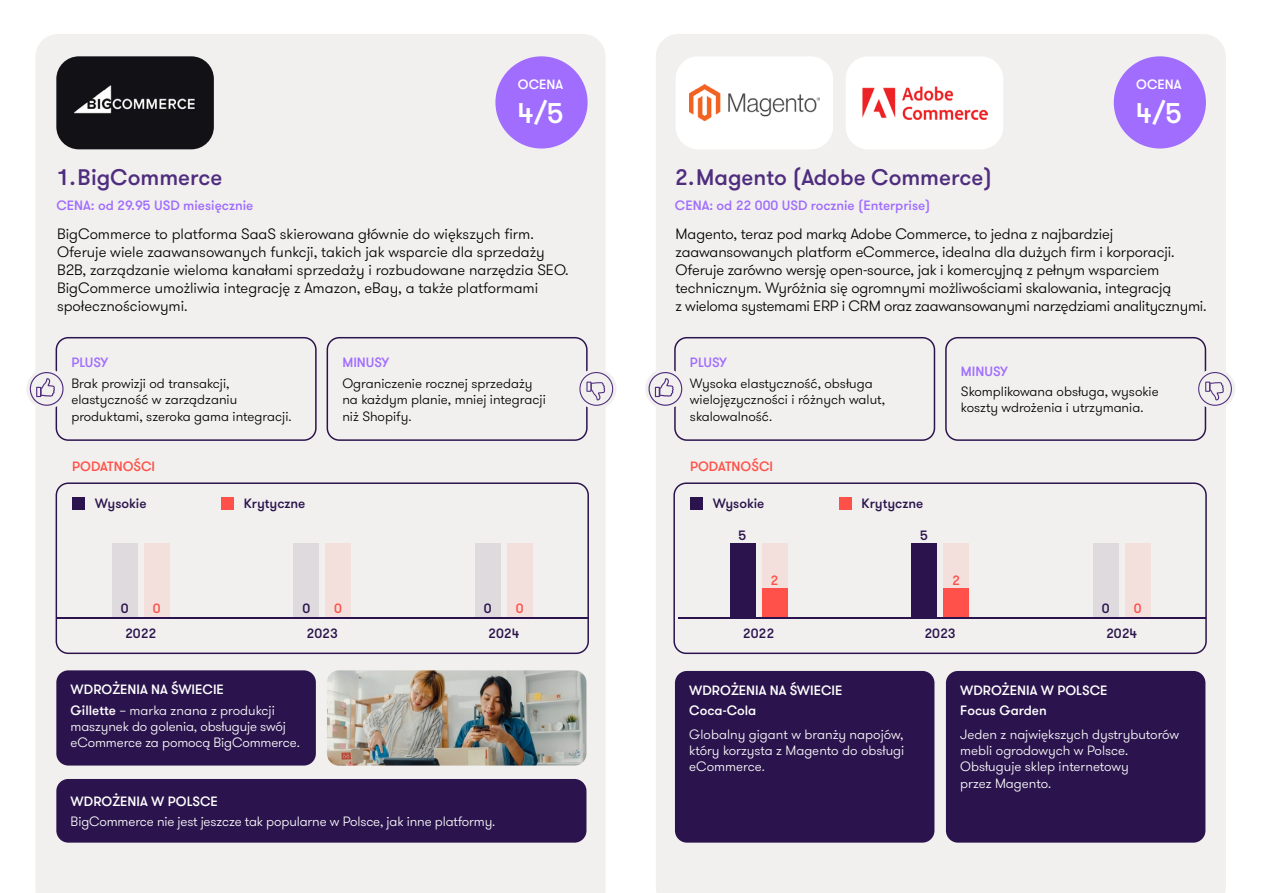
<style>
.page{position:relative;width:1263px;height:893px;background:#fff}
.page>*{position:absolute;margin:0;border:0;box-sizing:border-box;transform-origin:0 0}
.t1{font:500 28.5px "GT Walsheim Pro";color:#fff}
.t2{font:500 22.5px "GT Walsheim Pro";color:#4f2d7f}
.t3{font:300 15px/18px "GT Walsheim Pro";letter-spacing:-.01em;color:#000}
.t4{font:300 13.5px/16.2px "GT Walsheim Pro";letter-spacing:-.01em;color:#fff}
.t5{font:300 13.5px/16.2px "GT Walsheim Pro";color:#000}
.t6{font:500 13.5px/20.7px "GT Walsheim Pro";color:#fff}
.t7{font:500 13.5px "GT Walsheim Pro";color:#a06dff}
.t8{font:500 13.5px "GT Walsheim Pro";color:#2b144d}
.t9{font:500 13.5px "GT Walsheim Pro";color:#ff5149}
.s1{font-weight:300}
</style>
<div class="page">
<div style="left:656px;top:34px;width:570px;height:859px;background:#f2f0ee"></div>
<div style="left:36px;top:34px;width:570px;height:859px;background:#f2f0ee"></div>
<div style="left:675px;top:671px;width:259px;height:172px;background:#2b144d;border-radius:12px"></div>
<div style="left:946px;top:671px;width:259px;height:172px;background:#2b144d;border-radius:12px"></div>
<div style="left:495px;top:56px;width:93px;height:93px;background:#a06dff;border-radius:50%"></div>
<div style="left:1114px;top:56px;width:92px;height:93px;background:#a06dff;border-radius:50%"></div>
<div style="left:56px;top:56px;width:158px;height:93px;background:#111116;border-radius:22px"></div>
<img style="left:74px;top:85px;width:121px;height:29px">
<div style="left:676px;top:56px;width:157px;height:93px;background:#fff;border-radius:22px"></div>
<img style="left:689px;top:85px;width:130px;height:36px">
<div style="left:846px;top:56px;width:157px;height:93px;background:#fff;border-radius:22px"></div>
<img style="left:862px;top:86px;width:126px;height:33px">
<div style="left:26px;top:369px;width:41px;height:40px;background:#f2f0ee;border-radius:50%"></div>
<div style="left:30px;top:337px;width:287px;height:104px;background:#f2f0ee"></div>
<div style="left:576px;top:369px;width:40px;height:40px;background:#f2f0ee;border-radius:50%"></div>
<svg style="left:327px;top:337px;width:286px;height:104px;background:#eae7e8"></svg>
<div style="left:645px;top:369px;width:41px;height:40px;background:#f2f0ee;border-radius:50%"></div>
<svg style="left:648px;top:337px;width:287px;height:104px;background:#ebe9e9"></svg>
<div style="left:1195px;top:369px;width:40px;height:40px;background:#f2f0ee;border-radius:50%"></div>
<svg style="left:945px;top:337px;width:287px;height:104px;background:#e7e4e6"></svg>
<img style="left:327px;top:670px;width:259px;height:95px">
<div style="left:673px;top:482px;width:534px;height:172px;background:#f2f0ee"></div>
<div style="left:1093px;top:543px;width:25px;height:75px;background:#dedade"></div>
<div style="left:1125px;top:543px;width:25px;height:75px;background:#f3e0dd"></div>
<div style="left:911px;top:543px;width:26px;height:74px;background:#2b144d"></div>
<div style="left:943px;top:543px;width:26px;height:75px;background:#f3e0dd"></div>
<div style="left:730px;top:543px;width:25px;height:74px;background:#2b144d"></div>
<div style="left:762px;top:543px;width:25px;height:75px;background:#f3e0dd"></div>
<svg style="left:690px;top:498px;width:12px;height:12px"></svg>
<div style="left:839px;top:498px;width:12px;height:12px;background:#ff5149"></div>
<div style="left:762px;top:588px;width:25px;height:30px;background:#ff5149"></div>
<div style="left:943px;top:588px;width:26px;height:30px;background:#ff5149"></div>
<hr style="left:678px;top:617px;width:528px;height:1px;background:#2b144d">
<div style="left:56px;top:482px;width:533px;height:172px;background:#f2f0ee"></div>
<div style="left:475px;top:543px;width:26px;height:75px;background:#dedade"></div>
<div style="left:507px;top:543px;width:25px;height:75px;background:#f3e0dd"></div>
<div style="left:294px;top:543px;width:25px;height:75px;background:#dedade"></div>
<div style="left:325px;top:543px;width:26px;height:75px;background:#f3e0dd"></div>
<div style="left:112px;top:543px;width:25px;height:75px;background:#dedade"></div>
<div style="left:144px;top:543px;width:25px;height:75px;background:#f3e0dd"></div>
<svg style="left:72px;top:498px;width:12px;height:12px"></svg>
<div style="left:221px;top:498px;width:12px;height:12px;background:#ff5149"></div>
<div style="left:56px;top:670px;width:260px;height:95px;background:#2b144d;border-radius:12px"></div>
<div style="left:56px;top:779px;width:530px;height:64px;background:#2b144d;border-radius:12px"></div>
<hr style="left:57px;top:617px;width:531px;height:1px;background:#2b144d">
<p class="t6" style="left:518px;top:74px;width:47px">OCENA</p>
<h1 class="t1" style="left:518px;top:95px;width:47px">4/5</h1>
<p class="t6" style="left:1136px;top:74px;width:47px">OCENA</p>
<h1 class="t1" style="left:1136px;top:95px;width:47px">4/5</h1>
<h2 class="t2" style="left:56px;top:163px;width:168px">1. BigCommerce</h2>
<h2 class="t2" style="left:675px;top:163px;width:319px">2. Magento (Adobe Commerce)</h2>
<p class="t7" style="left:56px;top:197px;width:198px">CENA: od 29.95 USD miesięcznie</p>
<p class="t7" style="left:675px;top:197px;width:257px">CENA: od 22 000 USD rocznie (Enterprise)</p>
<p class="t3" style="left:57px;top:226px;width:513px">BigCommerce to platforma SaaS skierowana głównie do większych firm.<br>Oferuje wiele zaawansowanych funkcji, takich jak wsparcie dla sprzedaży B2B, zarządzanie wieloma kanałami sprzedaży i rozbudowane narzędzia SEO.<br>BigCommerce umożliwia integrację z Amazon, eBay, a także platformami społecznościowymi.</p>
<p class="t3" style="left:676px;top:226px;width:532px">Magento, teraz pod marką Adobe Commerce, to jedna z najbardziej zaawansowanych platform eCommerce, idealna dla dużych firm i korporacji.<br>Oferuje zarówno wersję open-source, jak i komercyjną z pełnym wsparciem technicznym. Wyróżnia się ogromnymi możliwościami skalowania, integracją<br>z wieloma systemami ERP i CRM oraz zaawansowanymi narzędziami analitycznymi.</p>
<p class="t7" style="left:71px;top:354px;width:39px">PLUSY</p>
<p class="t5" style="left:71px;top:376px;width:222px">Brak prowizji od transakcji, elastyczność w zarządzaniu produktami, szeroka gama integracji.</p>
<p class="t7" style="left:342px;top:354px;width:49px">MINUSY</p>
<p class="t5" style="left:342px;top:376px;width:205px">Ograniczenie rocznej sprzedaży na każdym planie, mniej integracji niż Shopify.</p>
<p class="t7" style="left:690px;top:354px;width:39px">PLUSY</p>
<p class="t5" style="left:690px;top:376px;width:197px">Wysoka elastyczność, obsługa wielojęzyczności i różnych walut, skalowalność.</p>
<p class="t7" style="left:961px;top:362px;width:49px">MINUSY</p>
<p class="t5" style="left:961px;top:384px;width:199px">Skomplikowana obsługa, wysokie koszty wdrożenia i utrzymania.</p>
<p class="t9" style="left:72px;top:458px;width:84px">PODATNOŚCI</p>
<p class="t9" style="left:690px;top:458px;width:84px">PODATNOŚCI</p>
<p class="t8" style="left:95px;top:495px;width:53px">Wysokie</p>
<p class="t8" style="left:244px;top:495px;width:63px">Krytyczne</p>
<p class="t8" style="left:713px;top:495px;width:53px">Wysokie</p>
<p class="t8" style="left:862px;top:495px;width:63px">Krytyczne</p>
<p class="t8" style="left:739px;top:526px;width:9px">5</p>
<p class="t9" style="left:770px;top:572px;width:9px">2</p>
<p class="t8" style="left:920px;top:526px;width:9px">5</p>
<p class="t9" style="left:952px;top:572px;width:9px">2</p>
<p class="t8" style="left:121px;top:600px;width:9px">0</p>
<p class="t9" style="left:153px;top:600px;width:9px">0</p>
<p class="t8" style="left:302px;top:600px;width:9px">0</p>
<p class="t9" style="left:334px;top:600px;width:9px">0</p>
<p class="t8" style="left:484px;top:600px;width:9px">0</p>
<p class="t9" style="left:516px;top:600px;width:9px">0</p>
<p class="t8" style="left:1102px;top:600px;width:9px">0</p>
<p class="t9" style="left:1134px;top:600px;width:9px">0</p>
<p class="t8" style="left:125px;top:625px;width:33px">2022</p>
<p class="t8" style="left:307px;top:625px;width:33px">2023</p>
<p class="t8" style="left:488px;top:625px;width:33px">2024</p>
<p class="t8" style="left:743px;top:625px;width:33px">2022</p>
<p class="t8" style="left:924px;top:625px;width:33px">2023</p>
<p class="t8" style="left:1106px;top:625px;width:33px">2024</p>
<p class="t6" style="left:71px;top:679px;width:206px">WDROŻENIA NA ŚWIECIE<br>Gillette <span class="s1">– marka znana z produkcji</span></p>
<p class="t4" style="left:71px;top:718px;width:231px">maszynek do golenia, obsługuje swój eCommerce za pomocą BigCommerce.</p>
<p class="t6" style="left:71px;top:791px;width:149px">WDROŻENIA W POLSCE</p>
<p class="t4" style="left:71px;top:814px;width:426px">BigCommerce nie jest jeszcze tak popularne w Polsce, jak inne platformy.</p>
<p class="t6" style="left:689px;top:680px;width:155px">WDROŻENIA NA ŚWIECIE<br>Coca-Cola</p>
<p class="t4" style="left:689px;top:726px;width:217px;text-align:justify">Globalny gigant w branży napojów, który korzysta z Magento do obsługi eCommerce.</p>
<p class="t6" style="left:960px;top:680px;width:149px">WDROŻENIA W POLSCE<br>Focus Garden</p>
<p class="t4" style="left:960px;top:726px;width:220px">Jeden z największych dystrybutorów mebli ogrodowych w Polsce.<br>Obsługuje sklep internetowy<br>przez Magento.</p>
</div>
